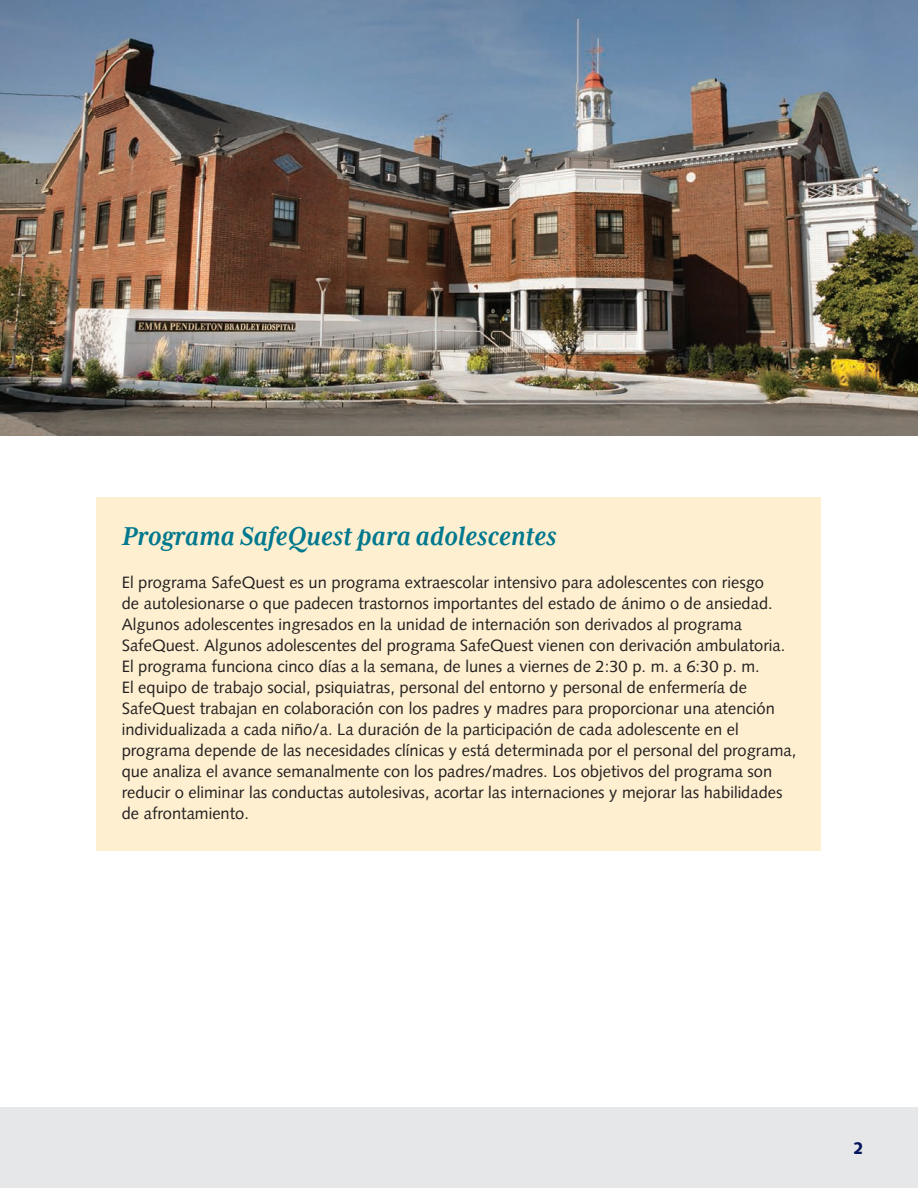
<style>
.page{position:relative;width:918px;height:1188px;background:#fff}
.page>*{position:absolute;margin:0;border:0;box-sizing:border-box;transform-origin:0 0}
.t1{font:italic 700 30px "Mrs Eaves XL Serif Nar OT";color:#00788e}
.t2{font:16.5px/21px "Syntax";color:#231f20}
.t3{font:900 16.5px "Syntax";color:#04175c}
</style>
<div class="page">
<div style="left:97px;top:498px;width:724px;height:353px;background:#feefd0"></div>
<div style="left:0;top:1107px;width:918px;height:81px;background:#e6e7e9"></div>
<img style="left:0;top:0;width:918px;height:436px">
<h1 class="t1" style="left:122px;top:519px;width:436px">Programa SafeQuest para adolescentes</h1>
<p class="t2" style="left:122px;top:571px;width:676px">El programa SafeQuest es un programa extraescolar intensivo para adolescentes con riesgo<br>de autolesionarse o que padecen trastornos importantes del estado de ánimo o de ansiedad.<br>Algunos adolescentes ingresados en la unidad de internación son derivados al programa SafeQuest. Algunos adolescentes del programa SafeQuest vienen con derivación ambulatoria.<br>El programa funciona cinco días a la semana, de lunes a viernes de 2:30 p. m. a 6:30 p. m.<br>El equipo de trabajo social, psiquiatras, personal del entorno y personal de enfermería de SafeQuest trabajan en colaboración con los padres y madres para proporcionar una atención individualizada a cada niño/a. La duración de la participación de cada adolescente en el programa depende de las necesidades clínicas y está determinada por el personal del programa, que analiza el avance semanalmente con los padres/madres. Los objetivos del programa son reducir o eliminar las conductas autolesivas, acortar las internaciones y mejorar las habilidades de afrontamiento.</p>
<p class="t3" style="left:853px;top:1138px;width:12px">2</p>
</div>
